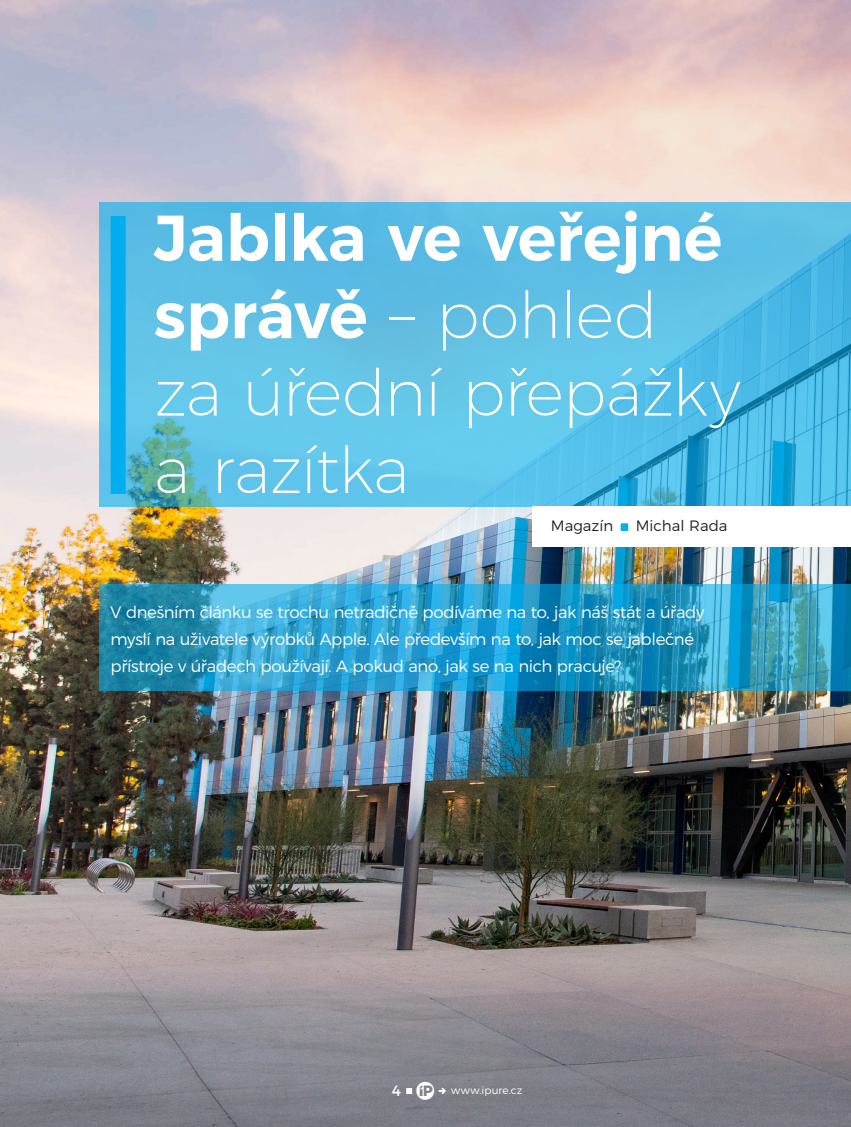
<style>
.page{position:relative;width:851px;height:1127px;background:#fff}
.page>*{position:absolute;margin:0;border:0;box-sizing:border-box;transform-origin:0 0}
.t1{font:200 64.5px/77.4px "Montserrat";letter-spacing:-.015em;color:#fff}
.t2{font:300 16.5px/27px "Montserrat";letter-spacing:-.025em;color:#fff}
.t3{font:300 15px "Montserrat";color:#231f20}
.t4{font:15px "Montserrat";color:#fff}
.t5{font:300 10.5px "Montserrat";letter-spacing:.01em;color:#fff}
.s1{font-weight:600}
.s2{font-family:"i Pure";font-size:25.5px}
</style>
<div class="page">
<img style="left:0;top:0;width:850px;height:1127px">
<svg style="left:100px;top:585px;width:750px;height:106px;background:#289ac5"></svg>
<hr style="left:850px;top:585px;width:1px;height:474px;background:#00aeef">
<svg style="left:100px;top:202px;width:750px;height:304px;background:#59bfe5"></svg>
<div style="left:532px;top:506px;width:318px;height:40px;background:#fff"></div>
<div style="left:620px;top:523px;width:8px;height:8px;background:#00aeef"></div>
<svg style="left:406px;top:1088px;width:6px;height:6px"></svg>
<div style="left:111px;top:216px;width:15px;height:278px;background:#00aeef"></div>
<svg style="left:438px;top:1088px;width:8px;height:6px"></svg>
<h1 class="t1" style="left:154px;top:193px;width:588px"><span class="s1">Jablka ve veřejné správě</span> – pohled za úřední přepážky a razítka</h1>
<p class="t3" style="left:551px;top:514px;width:64px">Magazín</p>
<p class="t3" style="left:635px;top:514px;width:93px">Michal Rada</p>
<p class="t2" style="left:111px;top:597px;width:595px">V dnešním článku se trochu netradičně podíváme na to, jak náš stát a úřady myslí na uživatele výrobků Apple. Ale především na to, jak moc se jablečné přístroje v úřadech používají. A pokud ano, jak se na nich pracuje?</p>
<p class="t4" style="left:392px;top:1079px;width:43px">4 <span class="s2">C</span></p>
<p class="t5" style="left:451px;top:1082px;width:73px">www.ipure.cz</p>
</div>
